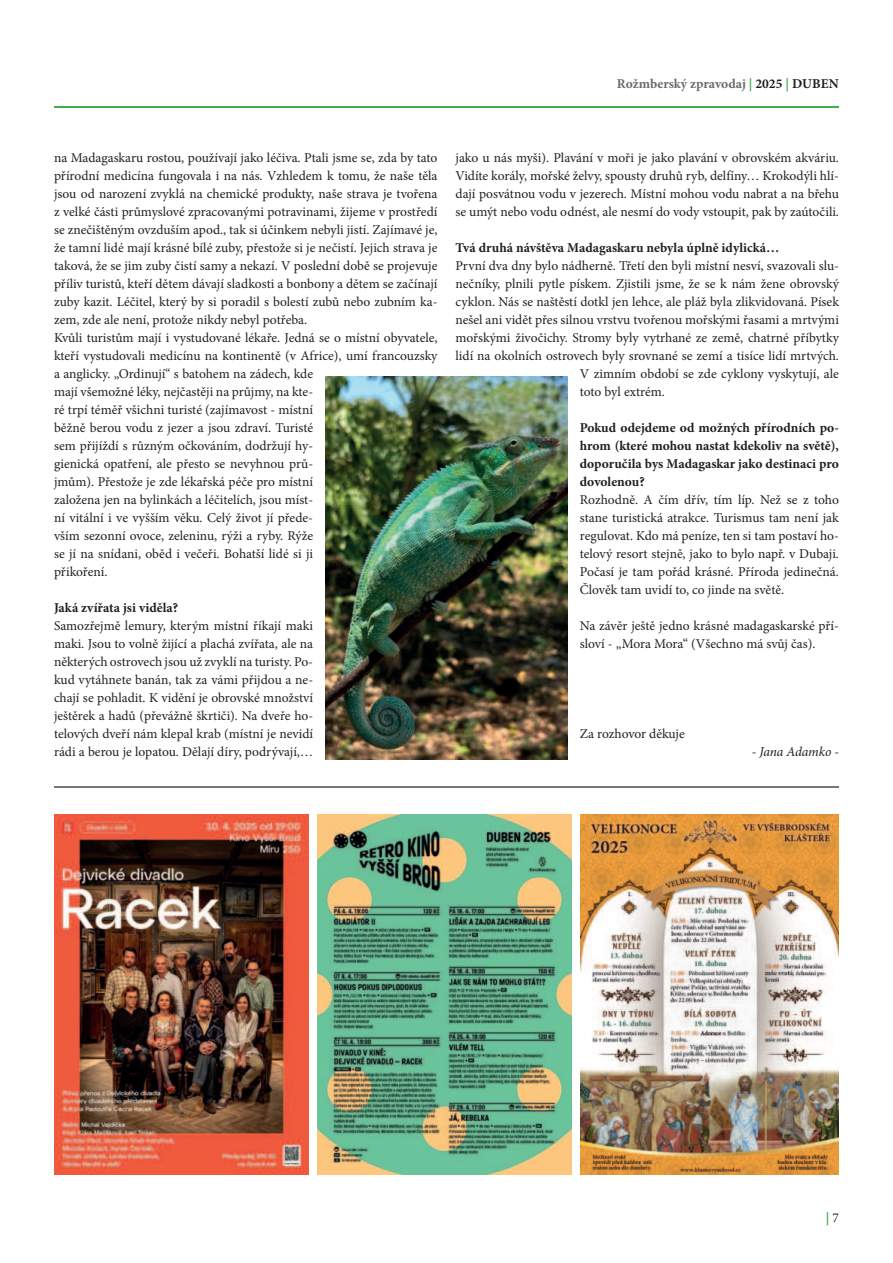
<style>
.page{position:relative;width:893px;height:1263px;background:#fff}
.page>*{position:absolute;margin:0;border:0;box-sizing:border-box;transform-origin:0 0}
.t1{font:13.5px/18px "Minion Pro";color:#231f20;text-align:justify}
.t2{font:700 13.5px/18px "Minion Pro";color:#231f20;text-align:justify}
.t3{font:700 13.5px "Minion Pro";color:#6d6a69}
.t4{font:italic 13.5px "Minion Pro";letter-spacing:-.015em;color:#231f20}
.t5{font:700 13.5px "Minion Pro";color:#40ae49}
.s1{color:#40ae49}
.s2{color:#231f20}
.s3{font-weight:400;color:#231f20}
</style>
<div class="page">
<hr style="left:54px;top:107px;width:785px;height:1px;background:#40ae49">
<img style="left:54px;top:814px;width:255px;height:361px">
<img style="left:581px;top:814px;width:258px;height:361px">
<img style="left:317px;top:814px;width:255px;height:361px">
<hr style="left:54px;top:786px;width:785px;height:1px;background:#757679">
<img style="left:326px;top:376px;width:241px;height:383px">
<p class="t3" style="left:617px;top:76px;width:223px">Rožmberský zpravodaj <span class="s1">|</span> <span class="s2">2025</span> <span class="s1">|</span> <span class="s2">DUBEN</span></p>
<p class="t1" style="left:54px;top:149px;width:385px;text-align:left">na Madagaskaru rostou, používají jako léčiva. Ptali jsme se, zda by tato přírodní medicína fungovala i na nás. Vzhledem k tomu, že naše těla jsou od narození zvyklá na chemické produkty, naše strava je tvořena z velké části průmyslové zpracovanými potravinami, žijeme v prostředí se znečištěným ovzduším apod., tak si účinkem nebyli jistí. Zajímavé je, že tamní lidé mají krásné bílé zuby, přestože si je nečistí. Jejich strava je taková, že se jim zuby čistí samy a nekazí. V poslední době se projevuje příliv turistů, kteří dětem dávají sladkosti a bonbony a dětem se začínají zuby kazit. Léčitel, který by si poradil s bolestí zubů nebo zubním ka&shy;zem, zde ale není, protože nikdy nebyl potřeba.<br>Kvůli turistům mají i vystudované lékaře. Jedná se o místní obyvatele, kteří vystudovali medicínu na kontinentě (v Africe), umí francouzsky a anglicky. „Ordinují“ s batohem na zádech, kde<br>mají všemožné léky, nejčastěji na průjmy, na kte-<br>ré trpí téměř všichni turisté (zajímavost - místní<br>běžně berou vodu z jezer a jsou zdraví. Turisté<br>sem přijíždí s různým očkováním, dodržují hy-<br>gienická opatření, ale přesto se nevyhnou prů-<br>jmům). Přestože je zde lékařská péče pro místní<br>založena jen na bylinkách a léčitelích, jsou míst-<br>ní vitální i ve vyšším věku. Celý život jí přede-<br>vším sezonní ovoce, zeleninu, rýži a ryby. Rýže<br>se jí na snídani, oběd i večeři. Bohatší lidé si ji<br>přikoření.</p>
<p class="t2" style="left:54px;top:599px;width:126px">Jaká zvířata jsi viděla?</p>
<p class="t1" style="left:54px;top:617px;width:261px">Samozřejmě lemury, kterým místní říkají maki maki. Jsou to volně žijící a plachá zvířata, ale na některých ostrovech jsou už zvyklí na turisty. Po&shy;kud vytáhnete banán, tak za vámi přijdou a ne&shy;chají se pohladit. K vidění je obrovské množství ještěrek a hadů (převážně škrtiči). Na dveře ho&shy;telových dveří nám klepal krab (místní je nevidí rádi a berou je lopatou. Dělají díry, podrývají,…</p>
<p class="t1" style="left:455px;top:149px;width:385px">jako u nás myši). Plavání v moři je jako plavání v obrovském akváriu.<br>Vidíte korály, mořské želvy, spousty druhů ryb, delfíny… Krokodýli hlí&shy;dají posvátnou vodu v jezerech. Místní mohou vodu nabrat a na břehu se umýt nebo vodu odnést, ale nesmí do vody vstoupit, pak by zaútočili.</p>
<p class="t2" style="left:455px;top:239px;width:326px">Tvá druhá návštěva Madagaskaru nebyla úplně idylická…</p>
<p class="t1" style="left:455px;top:257px;width:385px">První dva dny bylo nádherně. Třetí den byli místní nesví, svazovali slu-</p>
<p class="t1" style="left:455px;top:275px;width:385px">nečníky, plnili pytle pískem. Zjistili jsme, že se k nám žene obrovský</p>
<p class="t1" style="left:455px;top:293px;width:385px">cyklon. Nás se naštěstí dotkl jen lehce, ale pláž byla zlikvidovaná. Písek</p>
<p class="t1" style="left:455px;top:311px;width:385px">nešel ani vidět přes silnou vrstvu tvořenou mořskými řasami a mrtvými</p>
<p class="t1" style="left:455px;top:329px;width:385px">mořskými živočichy. Stromy byly vytrhané ze země, chatrné příbytky</p>
<p class="t1" style="left:455px;top:347px;width:385px">lidí na okolních ostrovech byly srovnané se zemí a tisíce lidí mrtvých.</p>
<p class="t1" style="left:580px;top:365px;width:261px">V zimním období se zde cyklony vyskytují, ale</p>
<p class="t1" style="left:580px;top:383px;width:87px">toto byl extrém.</p>
<p class="t2" style="left:580px;top:419px;width:261px">Pokud odejdeme od možných přírodních po&shy;hrom (které mohou nastat kdekoliv na světě), doporučila bys Madagaskar jako destinaci pro dovolenou?</p>
<p class="t1" style="left:580px;top:491px;width:261px">Rozhodně. A čím dřív, tím líp. Než se z toho stane turistická atrakce. Turismus tam není jak regulovat. Kdo má peníze, ten si tam postaví ho&shy;telový resort stejně, jako to bylo např. v Dubaji.<br>Počasí je tam pořád krásné. Příroda jedinečná.<br>Člověk tam uvidí to, co jinde na světě.</p>
<p class="t1" style="left:580px;top:617px;width:261px">Na závěr ještě jedno krásné madagaskarské pří&shy;sloví - „Mora Mora“ (Všechno má svůj čas).</p>
<p class="t1" style="left:580px;top:725px;width:107px">Za rozhovor děkuje</p>
<p class="t4" style="left:752px;top:745px;width:89px">- Jana Adamko -</p>
<p class="t5" style="left:826px;top:1211px;width:15px">| <span class="s3">7</span></p>
</div>
